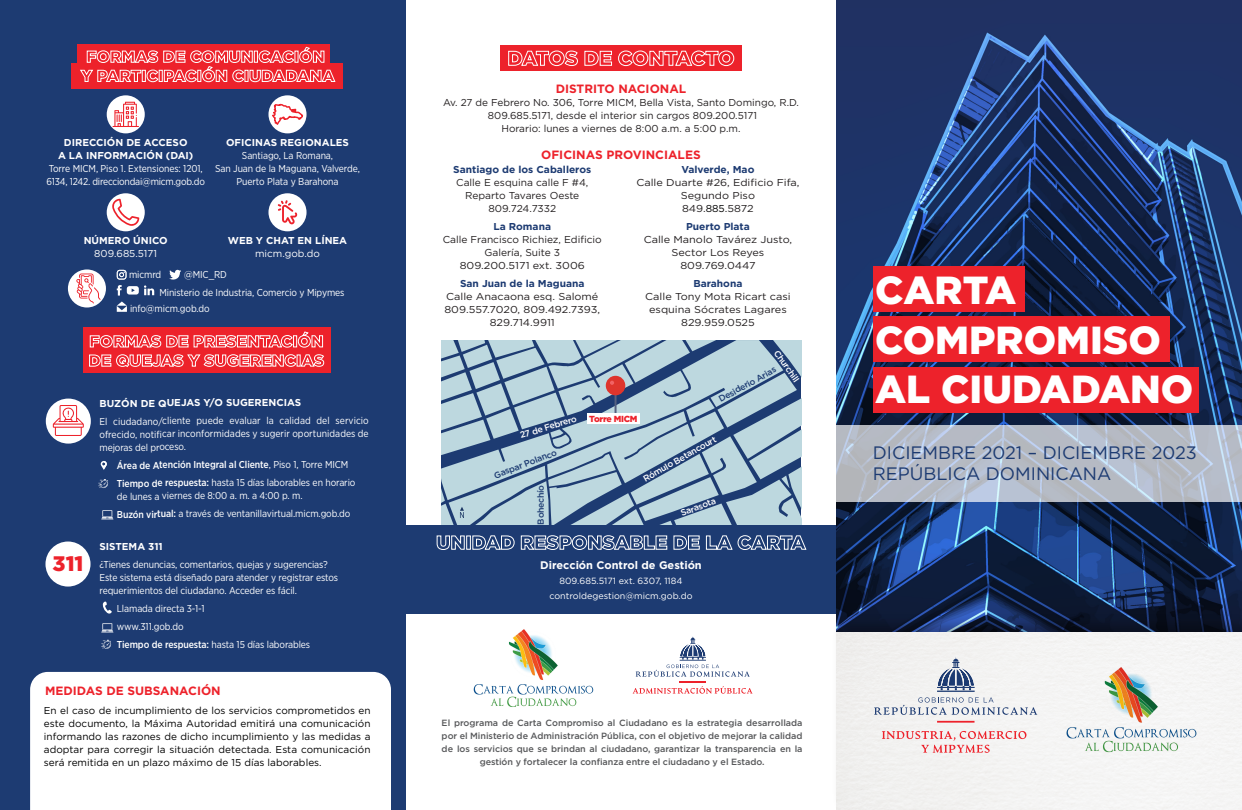
<style>
.page{position:relative;width:1242px;height:810px;background:#fff}
.page>*{position:absolute;margin:0;border:0;box-sizing:border-box;transform-origin:0 0}
.t1{font:900 39.1px/49.8px "Gotham Pro";color:#fff}
.t2{font:900 21px "Gotham Pro";color:#ed222b}
.t3{font:18px/21.6px "Gotham Pro";color:#1d3b72}
.t4{font:700 12px "Gotham Pro";color:#ed222b}
.t5{font:700 11px "Gotham Pro";color:#fff}
.t6{font:10px/13px "Gotham Narrow";letter-spacing:-.01em;color:#fff}
.t7{font:10px/13px "Gotham Pro";color:#231f20;text-align:center}
.t8{font:10px/13px "Gotham Pro";letter-spacing:.005em;color:#000;text-align:justify}
.t9{font:10px/13px "Gotham Pro";color:#231f20;text-align:center;scale:1.09 1}
.t10{font:700 10px/13px "Gotham Pro";color:#fff;text-align:center}
.t11{font:500 10px/18px "Gotham Narrow";letter-spacing:-.01em;color:#fff}
.t12{font:700 10px "Gotham Pro";color:#1d3b72}
.t13{font:10px "Gotham Pro";color:#fff}
.t14{font:500 9px/13px "Gotham Pro";letter-spacing:-.005em;color:#57585a;text-align:center}
.t15{font:9px/14.8px "Gotham Pro";color:#fff;text-align:center}
.t16{font:500 8.8px "Gotham Pro";color:#fff}
.t17{font:500 8.8px "Gotham Pro";letter-spacing:-.03em;color:#1d3b72}
.t18{font:900 8.8px "Gotham Pro";letter-spacing:-.03em;color:#ed222b}
.s1{font-weight:400}
.s2{font-weight:500}
.s3{color:#000}
</style>
<div class="page">
<img style="left:836px;top:0;width:406px;height:611px">
<div style="left:0;top:0;width:406px;height:810px;background:#1d3b72"></div>
<div style="left:405px;top:525px;width:431px;height:89px;background:#1d3b72"></div>
<div style="left:873px;top:266px;width:151px;height:46px;background:#ed222b"></div>
<div style="left:83px;top:328px;width:247px;height:45px;background:#ed222b"></div>
<div style="left:78px;top:45px;width:252px;height:33px;background:#ed222b"></div>
<div style="left:72px;top:64px;width:271px;height:25px;background:#ed222b"></div>
<div style="left:873px;top:316px;width:297px;height:46px;background:#ed222b"></div>
<div style="left:873px;top:368px;width:326px;height:45px;background:#ed222b"></div>
<svg style="left:837px;top:425px;width:405px;height:77px;background:#b6bdc9"></svg>
<img style="left:836px;top:611px;width:406px;height:199px">
<div style="left:30px;top:672px;width:361px;height:138px;background:#fff"></div>
<div style="left:500px;top:45px;width:242px;height:26px;background:#ed222b"></div>
<svg style="left:874px;top:657px;width:163px;height:58px"></svg>
<hr style="left:937px;top:721px;width:38px;height:2px;background:#ed222b">
<svg style="left:882px;top:731px;width:144px;height:22px"></svg>
<svg style="left:633px;top:636px;width:120px;height:58px"></svg>
<svg style="left:508px;top:50px;width:70px;height:16px"></svg>
<svg style="left:584px;top:51px;width:28px;height:15px"></svg>
<svg style="left:618px;top:50px;width:117px;height:16px"></svg>
<svg style="left:436px;top:535px;width:29px;height:15px"></svg>
<div style="left:466px;top:536px;width:5px;height:14px;border:1px solid #fff"></div>
<svg style="left:472px;top:535px;width:43px;height:15px"></svg>
<svg style="left:521px;top:535px;width:179px;height:15px"></svg>
<svg style="left:706px;top:535px;width:101px;height:15px"></svg>
<svg style="left:80px;top:46px;width:256px;height:36px"></svg>
<div style="left:107px;top:95px;width:38px;height:38px;background:#fff;border-radius:50%"></div>
<div style="left:268px;top:95px;width:39px;height:38px;background:#fff;border-radius:50%"></div>
<div style="left:268px;top:193px;width:39px;height:38px;background:#fff;border-radius:50%"></div>
<svg style="left:278px;top:200px;width:19px;height:24px"></svg>
<div style="left:107px;top:193px;width:38px;height:38px;background:#fff;border-radius:50%"></div>
<svg style="left:112px;top:199px;width:27px;height:27px"></svg>
<svg style="left:113px;top:102px;width:26px;height:25px"></svg>
<svg style="left:268px;top:102px;width:36px;height:29px"></svg>
<svg style="left:169px;top:270px;width:12px;height:10px"></svg>
<svg style="left:117px;top:270px;width:37px;height:26px"></svg>
<svg style="left:89px;top:331px;width:234px;height:17px"></svg>
<svg style="left:89px;top:354px;width:235px;height:13px"></svg>
<div style="left:45px;top:542px;width:46px;height:45px;background:#fff;border-radius:50%"></div>
<svg style="left:442px;top:340px;width:359px;height:185px;background:#99b3c5"></svg>
<svg style="left:68px;top:269px;width:38px;height:39px"></svg>
<svg style="left:76px;top:274px;width:25px;height:29px"></svg>
<div style="left:46px;top:399px;width:45px;height:45px;background:#fff;border-radius:50%"></div>
<svg style="left:53px;top:405px;width:31px;height:31px"></svg>
<svg style="left:101px;top:461px;width:6px;height:9px"></svg>
<svg style="left:98px;top:479px;width:10px;height:9px"></svg>
<svg style="left:101px;top:640px;width:10px;height:9px"></svg>
<svg style="left:101px;top:510px;width:12px;height:9px"></svg>
<svg style="left:101px;top:623px;width:12px;height:9px"></svg>
<svg style="left:103px;top:602px;width:9px;height:12px"></svg>
<div style="left:587px;top:413px;width:52px;height:11px;background:#fff"></div>
<svg style="left:117px;top:302px;width:10px;height:10px"></svg>
<img style="left:474px;top:629px;width:120px;height:78px">
<img style="left:1066px;top:667px;width:132px;height:86px">
<p class="t10" style="left:58px;top:136px;width:137px">DIRECCIÓN DE ACCESO<br>A LA INFORMACIÓN (DAI)</p>
<p class="t6" style="left:47px;top:162px;width:160px">Torre MICM, Piso 1. Extensiones: 1201,<br>6134, 1242. direcciondai@micm.gob.do</p>
<p class="t10" style="left:226px;top:136px;width:124px">OFICINAS REGIONALES</p>
<p class="t6" style="left:215px;top:149px;width:146px;text-align:center">Santiago, La Romana,<br>San Juan de la Maguana, Valverde,<br>Puerto Plata y Barahona</p>
<p class="t10" style="left:228px;top:233px;width:121px">WEB Y CHAT EN LÍNEA</p>
<p class="t13" style="left:255px;top:248px;width:66px">micm.gob.do</p>
<p class="t10" style="left:84px;top:233px;width:86px">NÚMERO ÚNICO</p>
<p class="t13" style="left:94px;top:248px;width:64px">809.685.5171</p>
<p class="t6" style="left:129px;top:268px;width:34px">micmrd</p>
<p class="t6" style="left:159px;top:265px;width:187px;line-height:17.6px;text-indent:25px">@MIC_RD<br>Ministerio de Industria, Comercio y Mipymes</p>
<p class="t6" style="left:130px;top:302px;width:81px">info@micm.gob.do</p>
<h2 class="t2" style="left:53px;top:552px;width:32px">311</h2>
<p class="t10" style="left:99px;top:396px;width:203px">BUZÓN DE QUEJAS Y/O SUGERENCIAS</p>
<p class="t6" style="left:99px;top:414px;width:271px;text-align:justify">El ciudadano/cliente puede evaluar la calidad del servicio ofrecido, notificar inconformidades y sugerir oportunidades de mejoras del proceso.</p>
<p class="t11" style="left:117px;top:456px;width:240px">Área de Atención Integral al Cliente<span class="s1">, Piso 1, Torre MICM<br></span>Tiempo de respuesta: <span class="s1">hasta 15 días laborables en horario</span></p>
<p class="t6" style="left:117px;top:487px;width:235px;line-height:18px">de lunes a viernes de 8:00 a. m. a 4:00 p. m.<br><span class="s2">Buzón virtual:</span> a través de ventanillavirtual.micm.gob.do</p>
<p class="t10" style="left:99px;top:540px;width:65px">SISTEMA 311</p>
<p class="t6" style="left:99px;top:558px;width:240px">¿Tienes denuncias, comentarios, quejas y sugerencias?<br>Este sistema está diseñado para atender y registrar estos requerimientos del ciudadano. Acceder es fácil.</p>
<p class="t6" style="left:117px;top:599px;width:195px;line-height:18px">Llamada directa 3-1-1<br>www.311.gob.do<br><span class="s2">Tiempo de respuesta:</span> hasta 15 días laborables</p>
<p class="t4" style="left:45px;top:684px;width:177px">MEDIDAS DE SUBSANACIÓN</p>
<p class="t8" style="left:44px;top:704px;width:328px">En el caso de incumplimiento de los servicios comprometidos en este documento, la Máxima Autoridad emitirá una comunicación informando las razones de dicho incumplimiento y las medidas a adoptar para corregir la situación detectada. Esta comunicación será remitida en un plazo máximo de 15 días laborables.</p>
<p class="t4" style="left:556px;top:82px;width:132px">DISTRITO NACIONAL</p>
<p class="t7" style="left:443px;top:96px;width:357px">Av. 27 de Febrero No. 306, Torre MICM, Bella Vista, Santo Domingo, R.D.<br>809.685.5171, desde el interior sin cargos 809.200.5171<br>Horario: lunes a viernes de 8:00 a.m. a 5:00 p.m.</p>
<p class="t12" style="left:453px;top:164px;width:140px">Santiago de los Caballeros</p>
<p class="t7" style="left:456px;top:176px;width:134px">Calle E esquina calle F #4,<br>Reparto Tavares Oeste<br>809.724.7332</p>
<p class="t12" style="left:493px;top:221px;width:59px">La Romana</p>
<p class="t7" style="left:443px;top:233px;width:161px">Calle Francisco Richiez, Edificio<br>Galería, Suite 3<br>809.200.5171 ext. 3006</p>
<p class="t12" style="left:460px;top:278px;width:126px">San Juan de la Maguana</p>
<p class="t9" style="left:444px;top:290px;width:144px">Calle Anacaona esq. Salomé<br>809.557.7020, 809.492.7393,<br>829.714.9911</p>
<p class="t4" style="left:541px;top:148px;width:161px">OFICINAS PROVINCIALES</p>
<p class="t12" style="left:682px;top:164px;width:74px">Valverde, Mao</p>
<p class="t9" style="left:636px;top:176px;width:151px">Calle Duarte #26, Edificio Fifa,<br>Segundo Piso<br>849.<span class="s3">885</span>.5872</p>
<p class="t12" style="left:686px;top:221px;width:65px">Puerto Plata</p>
<p class="t9" style="left:644px;top:233px;width:138px">Calle Manolo Tavárez Justo,<br>Sector Los Reyes<br>809.769.0447</p>
<p class="t12" style="left:693px;top:278px;width:50px">Barahona</p>
<p class="t9" style="left:645px;top:290px;width:135px">Calle Tony Mota Ricart casi esquina Sócrates Lagares<br>829.959.0525</p>
<p class="t16" style="left:519px;top:431px;width:61px;rotate:-17deg">27 de Febrero</p>
<p class="t17" style="left:493px;top:471px;width:68px;rotate:-21deg">Gaspar Polanco</p>
<p class="t17" style="left:536px;top:525px;width:41px;rotate:-90deg">Bohechío</p>
<p class="t18" style="left:589px;top:414px;width:50px">Torre MICM</p>
<p class="t16" style="left:780px;top:348px;width:38px;rotate:55deg">Churchill</p>
<p class="t17" style="left:717px;top:395px;width:65px;rotate:-29deg">Desiderio Arias</p>
<p class="t16" style="left:641px;top:474px;width:84px;rotate:-29deg">Rómulo Betancourt</p>
<p class="t16" style="left:679px;top:509px;width:38px;rotate:-21deg">Sarasota</p>
<p class="t5" style="left:540px;top:559px;width:163px">Dirección Control de Gestión</p>
<p class="t15" style="left:549px;top:573px;width:145px">809.685.5171 ext. 6307, 1184 controldegestion@micm.gob.do</p>
<p class="t14" style="left:442px;top:716px;width:362px">El programa de Carta Compromiso al Ciudadano es la estrategia desarrollada por el Ministerio de Administración Pública, con el objetivo de mejorar la calidad de los servicios que se brindan al ciudadano, garantizar la transparencia en la gestión y fortalecer la confianza entre el ciudadano y el Estado.</p>
<h1 class="t1" style="left:875px;top:264px;width:320px">CARTA<br>COMPROMISO<br>AL CIUDADANO</h1>
<h3 class="t3" style="left:873px;top:441px;width:326px">DICIEMBRE 2021 – DICIEMBRE 2023<br>REPÚBLICA DOMINICANA</h3>
</div>
